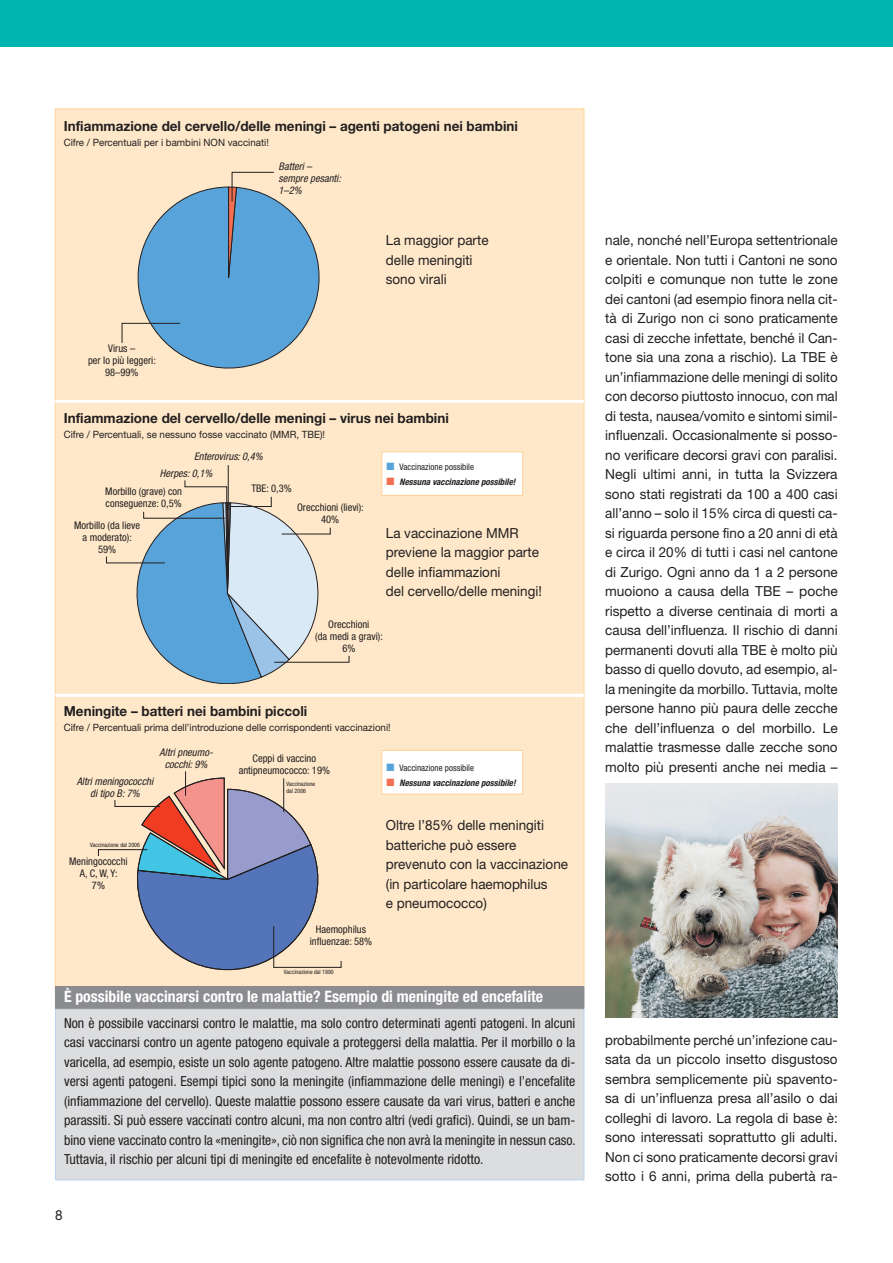
<style>
.page{position:relative;width:893px;height:1263px;background:#fff}
.page>*{position:absolute;margin:0;border:0;box-sizing:border-box;transform-origin:0 0}
.t1{font:700 condensed 15.75px "Helvetica Neue LT Std";color:#fff}
.t2{font:13.8px/19.5px "Helvetica Neue LT Std";color:#231f20}
.t3{font:condensed 13.8px/19.5px "Helvetica Neue LT Std";color:#231f20;text-align:justify}
.t4{font:13.8px/19.5px "Helvetica Neue LT Std";color:#231f20;text-align:justify;scale:.95 1}
.t5{font:700 13.8px "Helvetica Neue LT Std";color:#231f20}
.t6{font:condensed 10.5px/12px "Helvetica Neue LT Std";color:#231f20;text-align:center}
.t7{font:italic condensed 10.5px/12px "Helvetica Neue";color:#231f20}
.t8{font:10.05px "Helvetica Neue LT Std";color:#231f20}
.t9{font:italic 700 condensed 9px "Helvetica Neue";color:#231f20}
.t10{font:condensed 9px "Helvetica Neue LT Std";color:#231f20}
.t11{font:condensed 6px/7.5px "Helvetica Neue LT Std";color:#231f20}
.s1{color:#58a4da}
.s2{color:#f36f51}
</style>
<div class="page">
<div style="left:55px;top:109px;width:529px;height:877px;background:#fee8c9;border:1px solid #fdd39b"></div>
<div style="left:55px;top:986px;width:529px;height:23px;background:#8a8c8f"></div>
<div style="left:55px;top:1009px;width:529px;height:171px;background:#dcdddf"></div>
<hr style="left:55px;top:1009px;width:1px;height:171px;background:#b9d3ed">
<hr style="left:584px;top:1009px;width:1px;height:171px;background:#b9d3ed">
<svg style="left:584px;top:987px;width:1px;height:21px"></svg>
<hr style="left:55px;top:1180px;width:529px;height:1px;background:#b9d3ed">
<img style="left:605px;top:1010px;width:233px;height:7px">
<img style="left:605px;top:783px;width:233px;height:227px">
<hr style="left:55px;top:400px;width:529px;height:3px;background:#fff">
<hr style="left:55px;top:694px;width:529px;height:3px;background:#fff">
<svg style="left:122px;top:172px;width:197px;height:196px"></svg>
<hr style="left:228px;top:465px;width:1px;height:45px;background:#231f20">
<svg style="left:106px;top:480px;width:243px;height:204px"></svg>
<svg style="left:98px;top:771px;width:243px;height:200px"></svg>
<div style="left:382px;top:452px;width:141px;height:44px;background:#fff;border:1px solid #fdd39b"></div>
<div style="left:382px;top:750px;width:141px;height:44px;background:#fff;border:1px solid #fdd39b"></div>
<div style="left:0;top:0;width:893px;height:47px;background:#00b5af"></div>
<p class="t5" style="left:64px;top:117px;width:456px">Infiammazione del cervello/delle meningi – agenti patogeni nei bambini</p>
<p class="t8" style="left:64px;top:136px;width:207px">Cifre / Percentuali per i bambini NON vaccinati!</p>
<p class="t6" style="left:88px;top:342px;width:69px">Virus –<br>per lo più leggeri:<br>98–99%</p>
<p class="t7" style="left:279px;top:160px;width:64px">Batteri – sempre pesanti:<br>1–2%</p>
<p class="t2" style="left:386px;top:230px;width:104px">La maggior parte delle meningiti sono virali</p>
<p class="t5" style="left:64px;top:410px;width:387px">Infiammazione del cervello/delle meningi – virus nei bambini</p>
<p class="t8" style="left:64px;top:429px;width:263px">Cifre / Percentuali, se nessuno fosse vaccinato (MMR, TBE)!</p>
<p class="t7" style="left:160px;top:448px;width:104px;line-height:17.2px;text-indent:34px">Enterovirus: 0,4%<br>Herpes: 0,1%</p>
<p class="t6" style="left:105px;top:485px;width:78px;text-align:left">Morbillo (grave) con conseguenze: 0,5%</p>
<p class="t6" style="left:74px;top:519px;width:68px">Morbillo (da lieve a moderato):<br>59%</p>
<p class="t6" style="left:251px;top:482px;width:42px">TBE: 0,3%</p>
<p class="t6" style="left:297px;top:501px;width:68px">Orecchioni (lievi):<br>40%</p>
<p class="t10" style="left:386px;top:462px;width:89px"><span class="s1">■</span> Vaccinazione possibile</p>
<p class="t9" style="left:386px;top:476px;width:131px"><span class="s2">■</span> Nessuna vaccinazione possibile!</p>
<p class="t2" style="left:386px;top:523px;width:158px">La vaccinazione MMR previene la maggior parte delle infiammazioni<br>del cervello/delle meningi!</p>
<p class="t6" style="left:315px;top:618px;width:69px">Orecchioni<br>(da medi a gravi):<br>6%</p>
<p class="t5" style="left:64px;top:702px;width:245px">Meningite – batteri nei bambini piccoli</p>
<p class="t8" style="left:64px;top:721px;width:328px">Cifre / Percentuali prima dell’introduzione delle corrispondenti vaccinazioni!</p>
<p class="t7" style="left:160px;top:746px;width:55px;text-align:center">Altri pneumo&shy;cocchi: 9%</p>
<p class="t7" style="left:77px;top:775px;width:78px;text-align:center">Altri meningococchi di tipo B: 7%</p>
<p class="t11" style="left:90px;top:841px;width:51px">Vaccinazione dal 2006</p>
<p class="t6" style="left:69px;top:855px;width:60px">Meningococchi<br>A, C, W, Y:<br>7%</p>
<p class="t6" style="left:239px;top:753px;width:93px">Ceppi di vaccino antipneumococco: 19%</p>
<p class="t11" style="left:286px;top:780px;width:30px">Vaccinazione dal 2006</p>
<p class="t6" style="left:310px;top:923px;width:64px">Haemophilus influenzae: 58%</p>
<p class="t11" style="left:284px;top:968px;width:51px">Vaccinazione dal 1990</p>
<p class="t10" style="left:387px;top:762px;width:89px"><span class="s1">■</span> Vaccinazione possibile</p>
<p class="t9" style="left:387px;top:777px;width:131px"><span class="s2">■</span> Nessuna vaccinazione possibile!</p>
<p class="t2" style="left:386px;top:815px;width:184px">Oltre l’85% delle meningiti batteriche può essere prevenuto con la vaccinazione (in particolare haemophilus<br>e pneumococco)</p>
<p class="t1" style="left:64px;top:987px;width:480px">È possibile vaccinarsi contro le malattie? Esempio di meningite ed encefalite</p>
<p class="t3" style="left:64px;top:1013px;width:513px">Non è possibile vaccinarsi contro le malattie, ma solo contro determinati agenti patogeni. In alcuni casi vaccinarsi contro un agente patogeno equivale a proteggersi della malattia. Per il morbillo o la varicella, ad esempio, esiste un solo agente patogeno. Altre malattie possono essere causate da di&shy;versi agenti patogeni. Esempi tipici sono la meningite (infiammazione delle meningi) e l’encefalite (infiammazione del cervello). Queste malattie possono essere causate da vari virus, batteri e anche parassiti. Si può essere vaccinati contro alcuni, ma non contro altri (vedi grafici). Quindi, se un bam&shy;bino viene vaccinato contro la «meningite», ciò non significa che non avrà la meningite in nessun caso.<br>Tuttavia, il rischio per alcuni tipi di meningite ed encefalite è notevolmente ridotto.</p>
<p class="t2" style="left:55px;top:1205px;width:9px">8</p>
<p class="t2" style="left:605px;top:230px;width:234px;text-align:justify">nale, nonché nell’Europa settentrionale e orientale. Non tutti i Cantoni ne sono colpiti e comunque non tutte le zone dei cantoni (ad esempio finora nella cit&shy;tà di Zurigo non ci sono praticamente casi di zecche infettate, benché il Can&shy;tone sia una zona a rischio). La TBE è un’infiammazione delle meningi di solito con decorso piuttosto innocuo, con mal di testa, nausea/vomito e sintomi simil&shy;influenzali. Occasionalmente si posso&shy;no verificare decorsi gravi con paralisi.<br>Negli ultimi anni, in tutta la Svizzera sono stati registrati da 100 a 400 casi all’anno – solo il 15% circa di questi ca&shy;si riguarda persone fino a 20 anni di età e circa il 20% di tutti i casi nel cantone di Zurigo. Ogni anno da 1 a 2 persone muoiono a causa della TBE – poche rispetto a diverse centinaia di morti a causa dell’influenza. Il rischio di danni permanenti dovuti alla TBE è molto più basso di quello dovuto, ad esempio, al&shy;la meningite da morbillo. Tuttavia, molte persone hanno più paura delle zecche che dell’influenza o del morbillo. Le malattie trasmesse dalle zecche sono molto più presenti anche nei media –</p>
<p class="t4" style="left:605px;top:1030px;width:246px">probabilmente perché un’infezione cau&shy;sata da un piccolo insetto disgustoso sembra semplicemente più spavento&shy;sa di un’influenza presa all’asilo o dai colleghi di lavoro. La regola di base è: sono interessati soprattutto gli adulti.<br>Non ci sono praticamente decorsi gravi sotto i 6 anni, prima della pubertà ra-</p>
</div>
